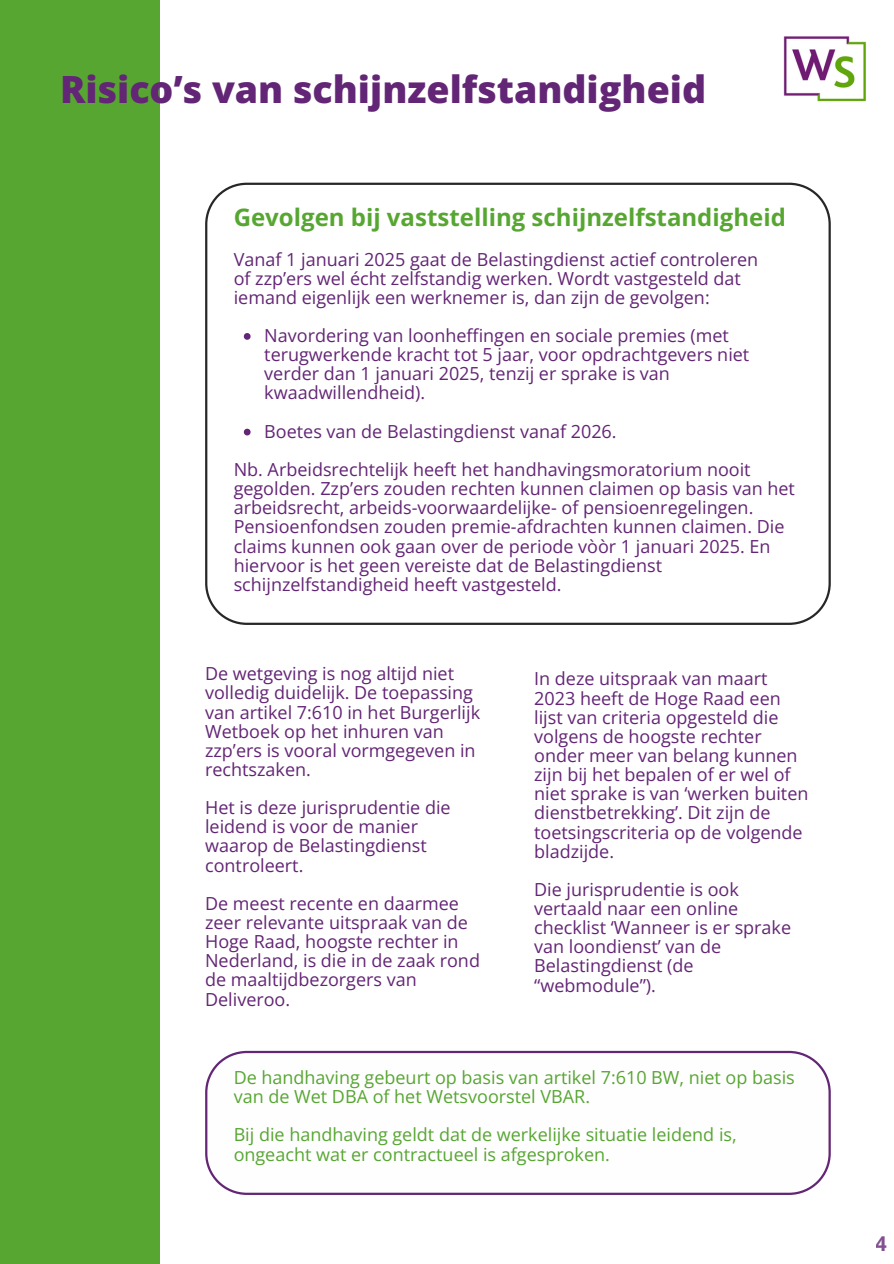
<style>
.page{position:relative;width:894px;height:1264px;background:#fff}
.page>*{position:absolute;margin:0;border:0;box-sizing:border-box;transform-origin:0 0}
.t1{font:800 37.5px "Open Sans";color:#632575}
.t2{font:700 24px "Open Sans";color:#57a632}
.t3{font:700 20.4px "Open Sans";color:#632575}
.t4{font:18px/19.2px "Open Sans";color:#632575}
.t5{font:18px/19.2px "Open Sans";color:#57a632}
</style>
<div class="page">
<div style="left:0;top:0;width:160px;height:1263px;background:#57a632"></div>
<svg style="left:205px;top:183px;width:625px;height:442px"></svg>
<img style="left:783px;top:36px;width:83px;height:66px">
<svg style="left:205px;top:1050px;width:625px;height:144px"></svg>
<svg style="left:244px;top:333px;width:6px;height:7px"></svg>
<svg style="left:244px;top:428px;width:6px;height:7px"></svg>
<p class="t1" style="left:60px;top:63px;width:647px">Risico’s van schijnzelfstandigheid</p>
<p class="t2" style="left:233px;top:200px;width:553px">Gevolgen bij vaststelling schijnzelfstandigheid</p>
<p class="t4" style="left:233px;top:249px;width:526px">Vanaf 1 januari 2025 gaat de Belastingdienst actief controleren</p>
<p class="t4" style="left:233px;top:268px;width:508px">of zzp’ers wel écht zelfstandig werken. Wordt vastgesteld dat iemand eigenlijk een werknemer is, dan zijn de gevolgen:</p>
<p class="t4" style="left:264px;top:325px;width:486px">Navordering van loonheffingen en sociale premies (met terugwerkende kracht tot 5 jaar, voor opdrachtgevers niet verder dan 1 januari 2025, tenzij er sprake is van kwaadwillendheid).</p>
<p class="t4" style="left:264px;top:421px;width:354px">Boetes van de Belastingdienst vanaf 2026.</p>
<p class="t4" style="left:233px;top:459px;width:562px">Nb. Arbeidsrechtelijk heeft het handhavingsmoratorium nooit gegolden. Zzp’ers zouden rechten kunnen claimen op basis van het arbeidsrecht, arbeids-voorwaardelijke- of pensioenregelingen.<br>Pensioenfondsen zouden premie-afdrachten kunnen claimen. Die claims kunnen ook gaan over de periode vòòr 1 januari 2025. En hiervoor is het geen vereiste dat de Belastingdienst schijnzelfstandigheid heeft vastgesteld.</p>
<p class="t4" style="left:205px;top:663px;width:276px">De wetgeving is nog altijd niet volledig duidelijk. De toepassing van artikel 7:610 in het Burgerlijk<br>Wetboek op het inhuren van zzp’ers is vooral vormgegeven in rechtszaken.</p>
<h1 class="t4" style="left:205px;top:797px;width:247px">Het is deze jurisprudentie die leidend is voor de manier waarop de Belastingdienst controleert.</h1>
<h2 class="t4" style="left:205px;top:893px;width:276px">De meest recente en daarmee zeer relevante uitspraak van de<br>Hoge Raad, hoogste rechter in<br>Nederland, is die in de zaak rond de maaltijdbezorgers van<br>Deliveroo.</h2>
<p class="t4" style="left:534px;top:669px;width:276px">In deze uitspraak van maart<br>2023 heeft de Hoge Raad een lijst van criteria opgesteld die volgens de hoogste rechter onder meer van belang kunnen zijn bij het bepalen of er wel of niet sprake is van ‘werken buiten dienstbetrekking’. Dit zijn de toetsingscriteria op de volgende bladzijde.</p>
<p class="t4" style="left:534px;top:879px;width:258px">Die jurisprudentie is ook vertaald naar een online checklist ‘Wanneer is er sprake van loondienst’ van de<br>Belastingdienst (de “webmodule”).</p>
<p class="t5" style="left:233px;top:1067px;width:562px">De handhaving gebeurt op basis van artikel 7:610 BW, niet op basis van de Wet DBA of het Wetsvoorstel VBAR.</p>
<p class="t5" style="left:233px;top:1124px;width:504px">Bij die handhaving geldt dat de werkelijke situatie leidend is, ongeacht wat er contractueel is afgesproken.</p>
<p class="t3" style="left:875px;top:1229px;width:13px">4</p>
</div>
